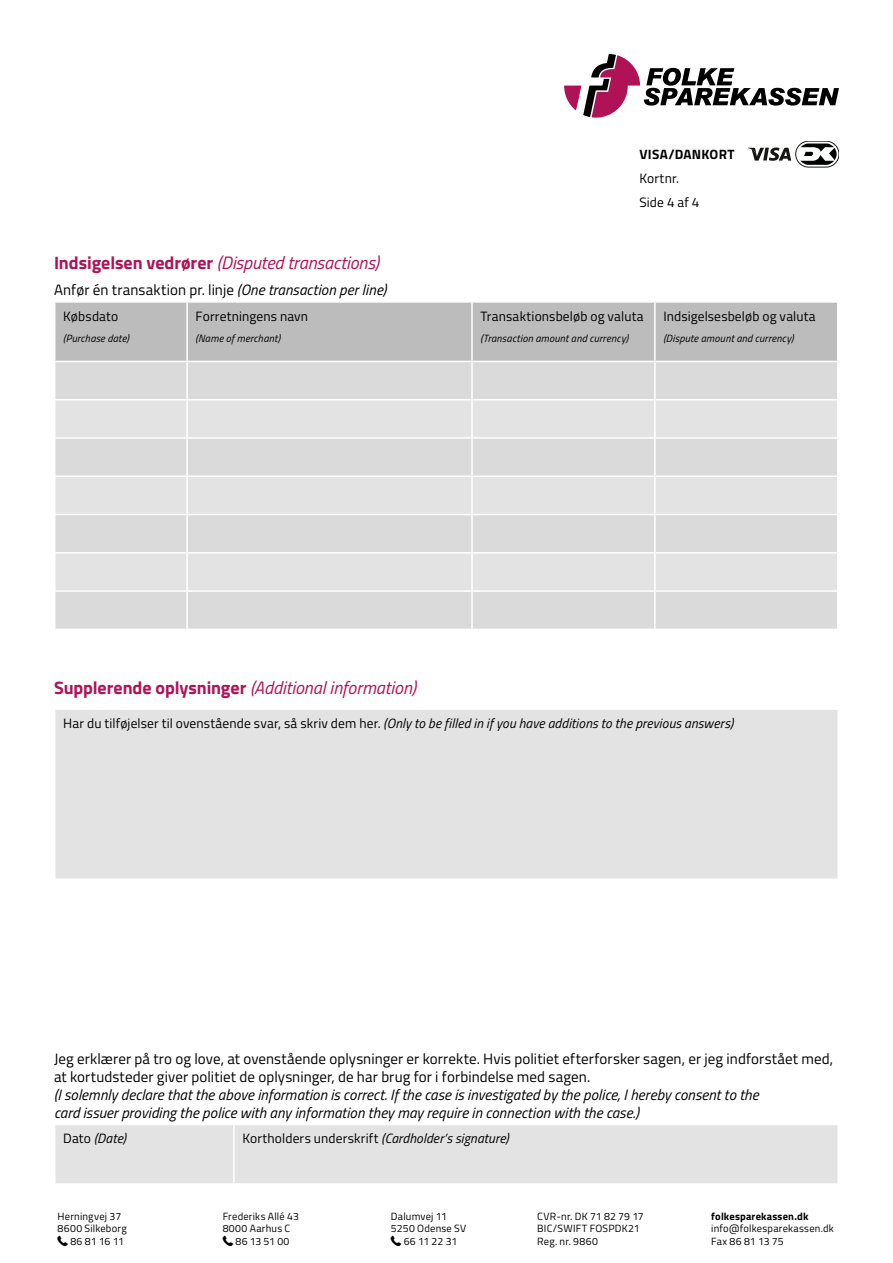
<style>
.page{position:relative;width:893px;height:1263px;background:#fff}
.page>*{position:absolute;margin:0;border:0;box-sizing:border-box;transform-origin:0 0}
.Introtekst{font:italic 18px "Titillium";letter-spacing:-.005em;color:#b01256}
.Brødtekst{font:15px/18px "Titillium";letter-spacing:.005em;color:#000}
.Brødtekst-2{font:italic 15px "Titillium";letter-spacing:.005em;color:#000}
.Tabeltekst{font:italic 13.5px "Titillium";letter-spacing:.01em;color:#000}
.Tabeltekst-2{font:13.5px/24px "Titillium";letter-spacing:.01em;color:#000}
.t1{font:700 13.5px "Titillium";letter-spacing:.02em;color:#000}
.t2{font:10.5px/12.6px "Titillium";letter-spacing:.02em;color:#000}
.Tabeltekst-3{font:italic 10.5px "Titillium";letter-spacing:.015em;color:#000}
.t3{font:700 10.5px "Titillium";letter-spacing:.02em;color:#000}
.s1{font-weight:700;font-style:normal}
.s2{font-style:italic}
.s3{font-style:normal}
</style>
<div class="page">
<svg style="left:564px;top:54px;width:275px;height:64px"></svg>
<svg style="left:748px;top:148px;width:43px;height:13px"></svg>
<svg style="left:796px;top:141px;width:43px;height:26px"></svg>
<div style="left:796px;top:141px;width:43px;height:26px;border:1px solid #1d1d1b;border-radius:13px"></div>
<svg style="left:797px;top:144px;width:40px;height:21px"></svg>
<div style="left:55px;top:709px;width:783px;height:170px;background:#e3e3e3"></div>
<hr style="left:54px;top:708px;width:785px;height:2px;background:#fff">
<hr style="left:54px;top:710px;width:2px;height:168px;background:#fff">
<hr style="left:837px;top:710px;width:2px;height:168px;background:#fff">
<hr style="left:54px;top:878px;width:785px;height:2px;background:#fff">
<div style="left:56px;top:303px;width:781px;height:58px;background:#bcbcbc"></div>
<div style="left:56px;top:362px;width:781px;height:267px;background:#dadada"></div>
<svg style="left:56px;top:400px;width:781px;height:190px;background:#dfdfdf"></svg>
<hr style="left:186px;top:303px;width:2px;height:58px;background:#fff">
<hr style="left:471px;top:303px;width:2px;height:58px;background:#fff">
<hr style="left:654px;top:303px;width:2px;height:58px;background:#fff">
<hr style="left:186px;top:362px;width:2px;height:37px;background:#fff">
<hr style="left:471px;top:362px;width:2px;height:37px;background:#fff">
<hr style="left:654px;top:362px;width:2px;height:37px;background:#fff">
<hr style="left:54px;top:399px;width:133px;height:1px;background:#fff">
<hr style="left:187px;top:399px;width:285px;height:1px;background:#fff">
<hr style="left:186px;top:400px;width:2px;height:37px;background:#fff">
<hr style="left:472px;top:399px;width:183px;height:1px;background:#fff">
<hr style="left:471px;top:400px;width:2px;height:37px;background:#fff">
<hr style="left:655px;top:399px;width:183px;height:1px;background:#fff">
<hr style="left:654px;top:400px;width:2px;height:37px;background:#fff">
<hr style="left:54px;top:437px;width:133px;height:2px;background:#fff">
<hr style="left:187px;top:437px;width:285px;height:2px;background:#fff">
<hr style="left:186px;top:439px;width:2px;height:36px;background:#fff">
<hr style="left:472px;top:437px;width:183px;height:2px;background:#fff">
<hr style="left:471px;top:439px;width:2px;height:36px;background:#fff">
<hr style="left:655px;top:437px;width:183px;height:2px;background:#fff">
<hr style="left:654px;top:439px;width:2px;height:36px;background:#fff">
<hr style="left:54px;top:475px;width:133px;height:2px;background:#fff">
<hr style="left:187px;top:475px;width:285px;height:2px;background:#fff">
<hr style="left:186px;top:477px;width:2px;height:37px;background:#fff">
<hr style="left:472px;top:475px;width:183px;height:2px;background:#fff">
<hr style="left:471px;top:477px;width:2px;height:37px;background:#fff">
<hr style="left:655px;top:475px;width:183px;height:2px;background:#fff">
<hr style="left:654px;top:477px;width:2px;height:37px;background:#fff">
<hr style="left:54px;top:514px;width:133px;height:1px;background:#fff">
<hr style="left:187px;top:514px;width:285px;height:1px;background:#fff">
<hr style="left:186px;top:515px;width:2px;height:37px;background:#fff">
<hr style="left:472px;top:514px;width:183px;height:1px;background:#fff">
<hr style="left:471px;top:515px;width:2px;height:37px;background:#fff">
<hr style="left:655px;top:514px;width:183px;height:1px;background:#fff">
<hr style="left:654px;top:515px;width:2px;height:37px;background:#fff">
<hr style="left:54px;top:552px;width:133px;height:1px;background:#fff">
<hr style="left:187px;top:552px;width:285px;height:1px;background:#fff">
<hr style="left:186px;top:553px;width:2px;height:37px;background:#fff">
<hr style="left:472px;top:552px;width:183px;height:1px;background:#fff">
<hr style="left:471px;top:553px;width:2px;height:37px;background:#fff">
<hr style="left:655px;top:552px;width:183px;height:1px;background:#fff">
<hr style="left:654px;top:553px;width:2px;height:37px;background:#fff">
<hr style="left:54px;top:590px;width:133px;height:2px;background:#fff">
<hr style="left:187px;top:590px;width:285px;height:2px;background:#fff">
<hr style="left:186px;top:592px;width:2px;height:37px;background:#fff">
<hr style="left:472px;top:590px;width:183px;height:2px;background:#fff">
<hr style="left:471px;top:592px;width:2px;height:37px;background:#fff">
<hr style="left:655px;top:590px;width:183px;height:2px;background:#fff">
<hr style="left:654px;top:592px;width:2px;height:37px;background:#fff">
<div style="left:56px;top:1125px;width:781px;height:58px;background:#e3e3e3"></div>
<hr style="left:233px;top:1125px;width:2px;height:58px;background:#fff">
<p class="Introtekst" style="left:54px;top:249px;width:326px"><span class="s1">Indsigelsen vedrører</span> (Disputed transactions)</p>
<p class="Brødtekst" style="left:54px;top:280px;width:334px">Anfør én transaktion pr. linje <span class="s2">(One transaction per line)</span></p>
<p class="Tabeltekst-2" style="left:63px;top:303px;width:56px">Købsdato</p>
<p class="Tabeltekst-3" style="left:63px;top:330px;width:67px">(Purchase date)</p>
<p class="Tabeltekst-2" style="left:196px;top:303px;width:114px">Forretningens navn</p>
<p class="Tabeltekst-3" style="left:196px;top:330px;width:86px">(Name of merchant)</p>
<p class="t1" style="left:639px;top:144px;width:97px">VISA/DANKORT</p>
<p class="Tabeltekst-2" style="left:639px;top:166px;width:61px">Kortnr.<br>Side 4 af 4</p>
<p class="Tabeltekst-2" style="left:480px;top:303px;width:165px">Transaktionsbeløb og valuta</p>
<p class="Tabeltekst-3" style="left:480px;top:330px;width:149px">(Transaction amount and currency)</p>
<p class="Tabeltekst-2" style="left:663px;top:303px;width:154px">Indsigelsesbeløb og valuta</p>
<p class="Tabeltekst-3" style="left:663px;top:330px;width:132px">(Dispute amount and currency)</p>
<p class="Introtekst" style="left:54px;top:674px;width:363px"><span class="s1">Supplerende oplysninger</span> (Additional information)</p>
<p class="Tabeltekst" style="left:63px;top:713px;width:671px"><span class="s3">Har du tilføjelser til ovenstående svar, så skriv dem her.</span> (Only to be filled in if you have additions to the previous answers)</p>
<p class="Brødtekst" style="left:54px;top:1049px;width:781px">Jeg erklærer på tro og love, at ovenstående oplysninger er korrekte. Hvis politiet efterforsker sagen, er jeg indforstået med, at kortudsteder giver politiet de oplysninger, de har brug for i forbindelse med sagen.<br><span class="s2">(I solemnly declare that the above information is correct. If the case is investigated by the police, I hereby consent to the</span></p>
<p class="Brødtekst-2" style="left:54px;top:1101px;width:586px">card issuer providing the police with any information they may require in connection with the case.)</p>
<p class="Tabeltekst" style="left:63px;top:1128px;width:64px"><span class="s3">Dato</span> (Date)</p>
<p class="Tabeltekst" style="left:242px;top:1128px;width:268px"><span class="s3">Kortholders underskrift</span> (Cardholder’s signature)</p>
<p class="t2" style="left:58px;top:1209px;width:65px">Herningvej 37</p>
<p class="t2" style="left:58px;top:1222px;width:71px">8600 Silkeborg</p>
<p class="t2" style="left:70px;top:1234px;width:55px">86 81 16 11</p>
<p class="t2" style="left:223px;top:1209px;width:78px">Frederiks Allé 43</p>
<p class="t2" style="left:223px;top:1222px;width:69px">8000 Aarhus C</p>
<p class="t2" style="left:235px;top:1234px;width:56px">86 13 51 00</p>
<p class="t2" style="left:391px;top:1209px;width:58px">Dalumvej 11</p>
<p class="t2" style="left:391px;top:1222px;width:77px">5250 Odense SV</p>
<p class="t2" style="left:404px;top:1234px;width:55px">66 11 22 31</p>
<p class="t2" style="left:537px;top:1209px;width:108px">CVR-nr. DK 71 82 79 17<br>BIC/SWIFT FOSPDK21<br>Reg. nr. 9860</p>
<p class="t3" style="left:711px;top:1208px;width:99px">folkesparekassen.dk</p>
<p class="t2" style="left:711px;top:1222px;width:124px">info@folkesparekassen.dk<br>Fax 86 81 13 75</p>
</div>
